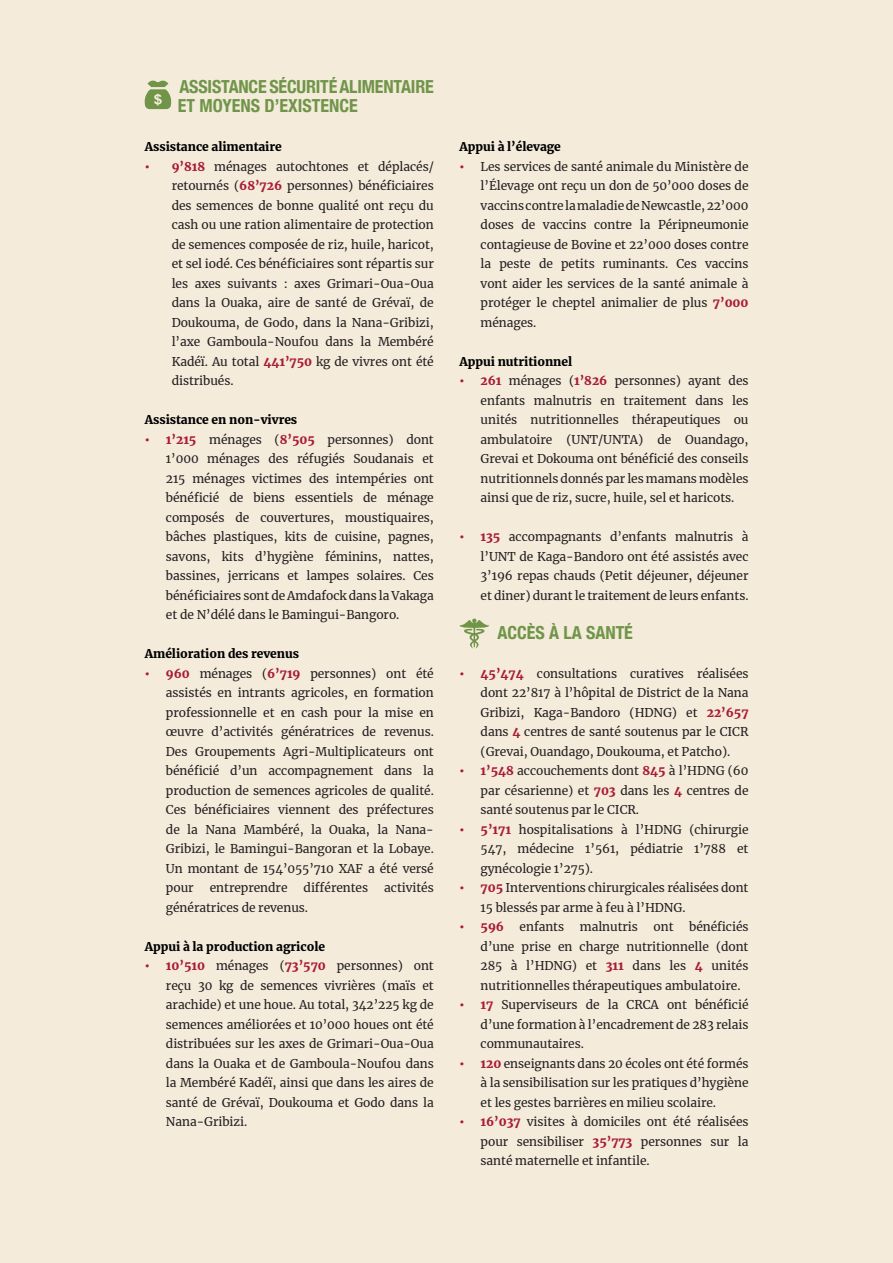
<style>
.page{position:relative;width:893px;height:1263px;background:#f4ebdb}
.page>*{position:absolute;margin:0;border:0;box-sizing:border-box;transform-origin:0 0}
.t1{font:700 condensed 18px/19.5px "Helvetica Neue";letter-spacing:-.01em;color:#709549}
.t2{font:12px/19.5px "Merriweather";letter-spacing:-.005em;color:#231f20;text-align:justify}
.t3{font:900 12px "Merriweather";letter-spacing:-.005em;color:#000001}
.t4{font:900 12px "Merriweather";color:#a81c37}
.s1{font-weight:900;color:#a81c37}
</style>
<div class="page">
<svg style="left:144px;top:80px;width:28px;height:29px"></svg>
<svg style="left:459px;top:618px;width:30px;height:30px"></svg>
<h1 class="t1" style="left:178px;top:75px;width:257px">ASSISTANCE SÉCURITÉ ALIMENTAIRE<br>ET MOYENS D’EXISTENCE</h1>
<p class="t3" style="left:145px;top:138px;width:139px">Assistance alimentaire</p>
<p class="t2" style="left:172px;top:156px;width:264px;text-indent:-27px"><span class="s1">• 9’818</span> ménages autochtones et déplacés/ retournés (<span class="s1">68’726</span> personnes) bénéficiaires des semences de bonne qualité ont reçu du cash ou une ration alimentaire de protection de semences composée de riz, huile, haricot, et sel iodé. Ces bénéficiaires sont répartis sur les axes suivants : axes Grimari-Oua-Oua dans la Ouaka, aire de santé de Grévaï, de Doukouma, de Godo, dans la Nana-Gribizi, l’axe Gamboula-Noufou dans la Membéré Kadéï. Au total <span class="s1">441’750</span> kg de vivres ont été distribués.</p>
<p class="t3" style="left:145px;top:411px;width:154px">Assistance en non-vivres</p>
<p class="t2" style="left:166px;top:429px;width:269px;text-indent:-21px"><span class="s1">• 1’215</span> ménages (<span class="s1">8’505</span> personnes) dont 1’000 ménages des réfugiés Soudanais et 215 ménages victimes des intempéries ont bénéficié de biens essentiels de ménage composés de couvertures, moustiquaires, bâches plastiques, kits de cuisine, pagnes, savons, kits d’hygiène féminins, nattes, bassines, jerricans et lampes solaires. Ces bénéficiaires sont de Amdafock dans la Vakaga et de N’délé dans le Bamingui-Bangoro.</p>
<p class="t3" style="left:145px;top:645px;width:156px">Amélioration des revenus</p>
<p class="t2" style="left:166px;top:663px;width:269px;text-indent:-21px"><span class="s1">• 960</span> ménages (<span class="s1">6’719</span> personnes) ont été assistés en intrants agricoles, en formation professionnelle et en cash pour la mise en œuvre d’activités génératrices de revenus.<br>Des Groupements Agri-Multiplicateurs ont bénéficié d’un accompagnement dans la production de semences agricoles de qualité.<br>Ces bénéficiaires viennent des préfectures de la Nana Mambéré, la Ouaka, la Nana-Gribizi, le Bamingui-Bangoran et la Lobaye.<br>Un montant de 154’055’710 XAF a été versé pour</p>
<p class="t2" style="left:210px;top:878px;width:79px">entreprendre</p>
<p class="t2" style="left:304px;top:878px;width:66px">différentes</p>
<p class="t2" style="left:384px;top:878px;width:51px">activités</p>
<p class="t2" style="left:166px;top:897px;width:144px">génératrices de revenus.</p>
<p class="t3" style="left:145px;top:938px;width:182px">Appui à la production agricole</p>
<p class="t2" style="left:166px;top:956px;width:269px;text-indent:-21px"><span class="s1">• 10’510</span> ménages (<span class="s1">73’570</span> personnes) ont reçu 30 kg de semences vivrières (maïs et arachide) et une houe. Au total, 342’225 kg de semences améliorées et 10’000 houes ont été distribuées sur les axes de Grimari-Oua-Oua dans la Ouaka et de Gamboula-Noufou dans la Membéré Kadéï, ainsi que dans les aires de santé de Grévaï, Doukouma et Godo dans la Nana-Gribizi.</p>
<p class="t3" style="left:459px;top:139px;width:103px">Appui à l’élevage</p>
<p class="t2" style="left:481px;top:156px;width:269px;text-indent:-21px"><span class="s1">•</span> Les services de santé animale du Ministère de l’Élevage ont reçu un don de 50’000 doses de vaccins contre la maladie de Newcastle, 22’000 doses de vaccins contre la Péripneumonie contagieuse de Bovine et 22’000 doses contre la peste de petits ruminants. Ces vaccins vont aider les services de la santé animale à protéger le cheptel animalier de plus <span class="s1">7’000 </span>ménages.</p>
<p class="t3" style="left:459px;top:353px;width:114px">Appui nutritionnel</p>
<p class="t2" style="left:481px;top:371px;width:269px;text-indent:-21px"><span class="s1">• 261</span> ménages (<span class="s1">1’826</span> personnes) ayant des enfants malnutris en traitement dans les unités nutritionnelles thérapeutiques ou ambulatoire (UNT/UNTA) de Ouandago, Grevai et Dokouma ont bénéficié des conseils nutritionnels donnés par les mamans modèles ainsi que de riz, sucre, huile, sel et haricots.</p>
<p class="t2" style="left:481px;top:527px;width:269px;text-indent:-21px"><span class="s1">• 135</span> accompagnants d’enfants malnutris à l’UNT de Kaga-Bandoro ont été assistés avec 3’196 repas chauds (Petit déjeuner, déjeuner et diner) durant le traitement de leurs enfants.</p>
<h1 class="t1" style="left:497px;top:621px;width:137px">ACCÈS À LA SANTÉ</h1>
<p class="t2" style="left:481px;top:663px;width:269px;text-indent:-21px"><span class="s1">• 45’474</span> consultations curatives réalisées dont 22’817 à l’hôpital de District de la Nana Gribizi, Kaga-Bandoro (HDNG) et <span class="s1">22’657 </span>dans <span class="s1">4</span> centres de santé soutenus par le CICR (Grevai, Ouandago, Doukouma, et Patcho).</p>
<p class="t2" style="left:481px;top:761px;width:269px;text-indent:-21px"><span class="s1">• 1’548</span> accouchements dont <span class="s1">845</span> à l’HDNG (60 par césarienne) et <span class="s1">703</span> dans les <span class="s1">4</span> centres de santé soutenus par le CICR.</p>
<p class="t2" style="left:481px;top:819px;width:269px;text-indent:-21px"><span class="s1">• 5’171</span> hospitalisations à l’HDNG (chirurgie 547, médecine 1’561, pédiatrie 1’788 et gynécologie 1’275).</p>
<p class="t2" style="left:481px;top:878px;width:269px;text-indent:-21px"><span class="s1">• 705</span> Interventions chirurgicales réalisées dont<br>15 blessés par arme à feu à l’HDNG.</p>
<p class="t4" style="left:459px;top:919px;width:46px">• 596</p>
<p class="t2" style="left:520px;top:917px;width:46px">enfants</p>
<p class="t2" style="left:580px;top:917px;width:60px">malnutris</p>
<p class="t2" style="left:653px;top:917px;width:22px">ont</p>
<p class="t2" style="left:481px;top:917px;width:269px;text-indent:209px">bénéficiés d’une prise en charge nutritionnelle (dont 285 à l’HDNG) et <span class="s1">311</span> dans les <span class="s1">4</span> unités nutritionnelles thérapeutiques ambulatoire.</p>
<p class="t2" style="left:481px;top:995px;width:269px;text-indent:-21px"><span class="s1">• 17</span> Superviseurs de la CRCA ont bénéficié d’une formation à l’encadrement de 283 relais communautaires.</p>
<p class="t2" style="left:481px;top:1053px;width:269px;text-indent:-21px"><span class="s1">• 120</span> enseignants dans 20 écoles ont été formés à la sensibilisation sur les pratiques d’hygiène et les gestes barrières en milieu scolaire.</p>
<p class="t2" style="left:481px;top:1112px;width:269px;text-indent:-21px"><span class="s1">• 16’037</span> visites à domiciles ont été réalisées pour sensibiliser <span class="s1">35’773</span> personnes sur la santé maternelle et infantile.</p>
</div>
